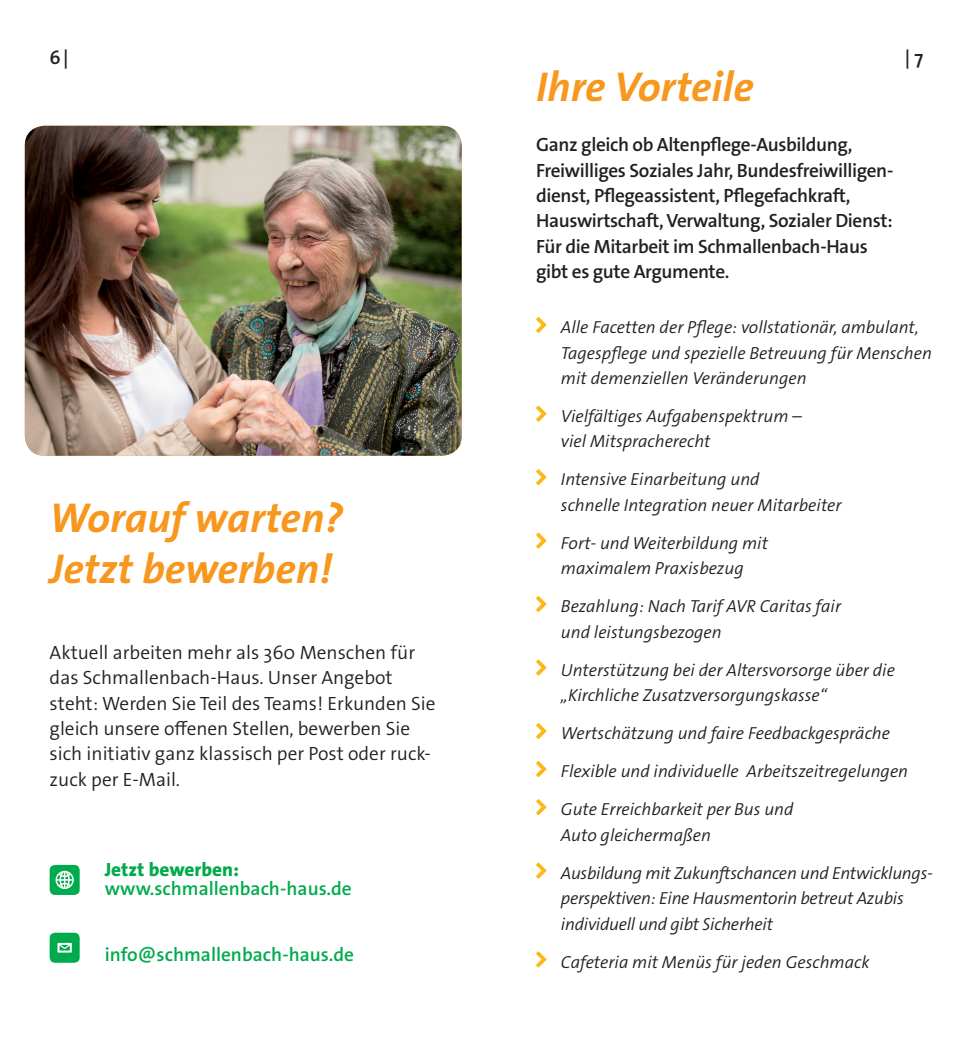
<style>
.page{position:relative;width:973px;height:1042px;background:#fff}
.page>*{position:absolute;margin:0;border:0;box-sizing:border-box;transform-origin:0 0}
.t1{font:italic 700 42px/50.8px "The Sans Os F";color:#f7971d}
.t2{font:600 19.25px/25.4px "The Sans Os F";letter-spacing:-.02em;color:#231f20}
.t3{font:300 19.25px/25.4px "The Sans Os F";color:#231f20}
.t4{font:600 19.25px "The Sans Os F";color:#00ab4d}
.t5{font:800 19.25px "The Sans Os F";color:#00ab4d}
.t6{font:italic 300 17.5px/25.4px "The Sans Os F";color:#231f20}
</style>
<div class="page">
<svg style="left:536px;top:317px;width:10px;height:16px"></svg>
<svg style="left:536px;top:405px;width:10px;height:17px"></svg>
<svg style="left:536px;top:469px;width:10px;height:16px"></svg>
<svg style="left:536px;top:532px;width:10px;height:17px"></svg>
<svg style="left:536px;top:596px;width:10px;height:16px"></svg>
<svg style="left:536px;top:659px;width:10px;height:17px"></svg>
<svg style="left:536px;top:723px;width:10px;height:16px"></svg>
<svg style="left:536px;top:761px;width:10px;height:16px"></svg>
<svg style="left:536px;top:799px;width:10px;height:16px"></svg>
<svg style="left:536px;top:862px;width:10px;height:17px"></svg>
<svg style="left:536px;top:951px;width:10px;height:17px"></svg>
<img style="left:25px;top:126px;width:436px;height:330px">
<div style="left:50px;top:865px;width:30px;height:30px;background:#00ab4d;border-radius:5px"></div>
<svg style="left:55px;top:871px;width:19px;height:18px"></svg>
<div style="left:50px;top:932px;width:30px;height:31px;background:#00ab4d;border-radius:5px"></div>
<svg style="left:57px;top:943px;width:15px;height:9px"></svg>
<p class="t2" style="left:50px;top:45px;width:21px">6|</p>
<p class="t2" style="left:904px;top:45px;width:20px">| 7</p>
<h1 class="t1" style="left:536px;top:62px;width:219px">Ihre Vorteile</h1>
<h1 class="t1" style="left:50px;top:493px;width:295px">Worauf warten?<br>Jetzt bewerben!</h1>
<p class="t3" style="left:50px;top:640px;width:387px">Aktuell arbeiten mehr als 360 Menschen für das Schmallenbach-Haus. Unser Angebot steht: Werden Sie Teil des Teams! Erkunden Sie gleich unsere offenen Stellen, bewerben Sie sich initiativ ganz klassisch per Post oder ruck&shy;zuck per E-Mail.</p>
<p class="t5" style="left:105px;top:857px;width:136px">Jetzt bewerben:</p>
<p class="t4" style="left:105px;top:876px;width:248px">www.schmallenbach-haus.de</p>
<p class="t4" style="left:105px;top:942px;width:251px">info@schmallenbach-haus.de</p>
<p class="t2" style="left:536px;top:132px;width:359px">Ganz gleich ob Altenpflege-Ausbildung, Freiwilliges Soziales Jahr, Bundesfreiwilligen&shy;dienst, Pflegeassistent, Pflegefachkraft, Hauswirtschaft, Verwaltung, Sozialer Dienst:<br>Für die Mitarbeit im Schmallenbach-Haus gibt es gute Argumente.</p>
<p class="t6" style="left:561px;top:315px;width:372px">Alle Facetten der Pflege: vollstationär, ambulant,<br>Tagespflege und spezielle Betreuung für Menschen mit demenziellen Veränderungen</p>
<p class="t6" style="left:561px;top:403px;width:242px">Vielfältiges Aufgabenspektrum – viel Mitspracherecht</p>
<p class="t6" style="left:561px;top:467px;width:282px">Intensive Einarbeitung und<br>schnelle Integration neuer Mitarbeiter</p>
<p class="t6" style="left:561px;top:530px;width:208px">Fort- und Weiterbildung mit maximalem Praxisbezug</p>
<p class="t6" style="left:561px;top:594px;width:281px">Bezahlung: Nach Tarif AVR Caritas fair und leistungsbezogen</p>
<p class="t6" style="left:561px;top:657px;width:335px">Unterstützung bei der Altersvorsorge über die „Kirchliche Zusatzversorgungskasse“</p>
<p class="t6" style="left:561px;top:714px;width:348px;line-height:38.1px">Wertschätzung und faire Feedbackgespräche<br>Flexible und individuelle Arbeitszeitregelungen<br>Gute Erreichbarkeit per Bus und</p>
<p class="t6" style="left:561px;top:816px;width:373px;line-height:38.1px">Auto gleichermaßen<br>Ausbildung mit Zukunftschancen und Entwicklungs-</p>
<p class="t6" style="left:561px;top:886px;width:344px">perspektiven: Eine Hausmentorin betreut Azubis individuell und gibt Sicherheit</p>
<p class="t6" style="left:561px;top:949px;width:310px">Cafeteria mit Menüs für jeden Geschmack</p>
</div>
